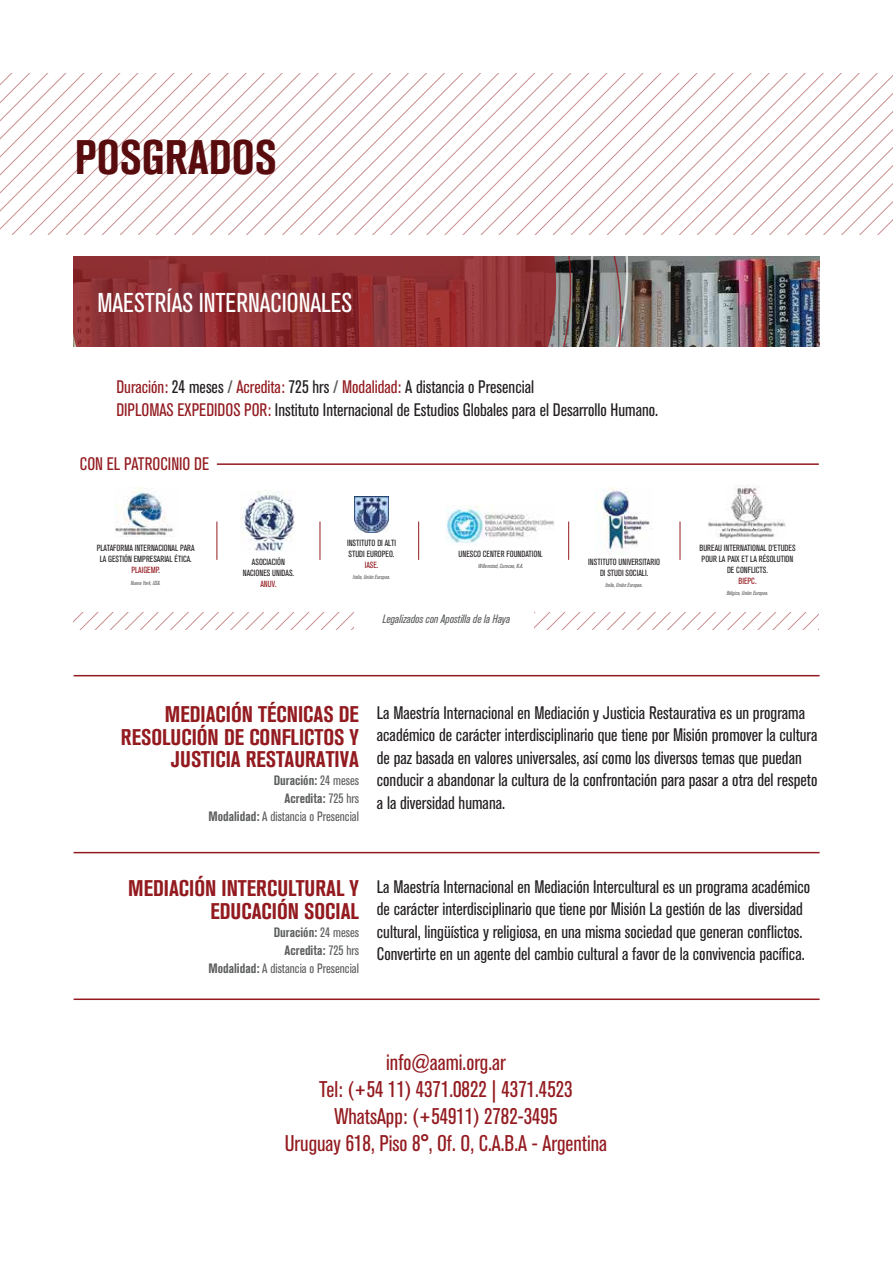
<style>
.page{position:relative;width:893px;height:1263px;background:#fff}
.page>*{position:absolute;margin:0;border:0;box-sizing:border-box;transform-origin:0 0}
.t1{font:700 condensed 48px "Akzidenz Grotesk BQ";color:#590c0d}
.t2{font:condensed 27px "Akzidenz Grotesk BQ";color:#fff}
.t3{font:condensed 22.5px/27px "Akzidenz Grotesk BQ";color:#931b20;text-align:center}
.t4{font:700 condensed 22.5px/22.5px "Akzidenz Grotesk BQ";color:#931b20;text-align:right}
.t5{font:condensed 18px/22.5px "Akzidenz Grotesk BQ";color:#231f20}
.t6{font:condensed 18px "Akzidenz Grotesk BQ";color:#931b20}
.t7{font:condensed 13.5px/18px "Akzidenz Grotesk BQ";color:#5e5f5f;text-align:right}
.t8{font:italic condensed 12px "Akzidenz Grotesk BQ";color:#5e5f5f}
.t9{font:condensed 8.85px/11.1px "Akzidenz Grotesk BQ";color:#231f20;text-align:center}
.t10{font:condensed 8.85px "Akzidenz Grotesk BQ";color:#931b20}
.t11{font:italic condensed 5.85px "Akzidenz Grotesk BQ";color:#5e5f5f}
.s1{color:#931b20}
.s2{color:#595a5a}
.s3{font-weight:700}
</style>
<div class="page">
<svg style="left:73px;top:613px;width:746px;height:16px"></svg>
<div style="left:354px;top:611px;width:180px;height:19px;background:#fff"></div>
<svg style="left:0;top:74px;width:17px;height:161px"></svg>
<svg style="left:17px;top:74px;width:18px;height:161px"></svg>
<svg style="left:35px;top:74px;width:18px;height:161px"></svg>
<svg style="left:53px;top:74px;width:18px;height:161px"></svg>
<svg style="left:71px;top:74px;width:18px;height:161px"></svg>
<svg style="left:89px;top:74px;width:18px;height:161px"></svg>
<svg style="left:107px;top:74px;width:18px;height:161px"></svg>
<svg style="left:125px;top:74px;width:18px;height:161px"></svg>
<svg style="left:143px;top:74px;width:18px;height:161px"></svg>
<svg style="left:161px;top:74px;width:18px;height:161px"></svg>
<svg style="left:179px;top:74px;width:19px;height:161px"></svg>
<svg style="left:198px;top:74px;width:18px;height:161px"></svg>
<svg style="left:216px;top:74px;width:18px;height:161px"></svg>
<svg style="left:234px;top:74px;width:18px;height:161px"></svg>
<svg style="left:252px;top:74px;width:18px;height:161px"></svg>
<svg style="left:270px;top:74px;width:18px;height:161px"></svg>
<svg style="left:288px;top:74px;width:18px;height:161px"></svg>
<svg style="left:306px;top:74px;width:18px;height:161px"></svg>
<svg style="left:324px;top:74px;width:18px;height:161px"></svg>
<svg style="left:342px;top:74px;width:18px;height:161px"></svg>
<svg style="left:360px;top:74px;width:18px;height:161px"></svg>
<svg style="left:378px;top:74px;width:18px;height:161px"></svg>
<svg style="left:396px;top:74px;width:18px;height:161px"></svg>
<svg style="left:414px;top:74px;width:18px;height:161px"></svg>
<svg style="left:432px;top:74px;width:18px;height:161px"></svg>
<svg style="left:450px;top:74px;width:18px;height:161px"></svg>
<svg style="left:468px;top:74px;width:18px;height:161px"></svg>
<svg style="left:486px;top:74px;width:18px;height:161px"></svg>
<svg style="left:504px;top:74px;width:18px;height:161px"></svg>
<svg style="left:522px;top:74px;width:18px;height:161px"></svg>
<svg style="left:540px;top:74px;width:18px;height:161px"></svg>
<svg style="left:558px;top:74px;width:18px;height:161px"></svg>
<svg style="left:576px;top:74px;width:18px;height:161px"></svg>
<svg style="left:594px;top:74px;width:18px;height:161px"></svg>
<svg style="left:612px;top:74px;width:18px;height:161px"></svg>
<svg style="left:630px;top:74px;width:263px;height:161px"></svg>
<hr style="left:74px;top:852px;width:746px;height:1px;background:#931b20">
<hr style="left:74px;top:998px;width:746px;height:2px;background:#931b20">
<hr style="left:74px;top:675px;width:746px;height:1px;background:#931b20">
<hr style="left:217px;top:463px;width:602px;height:2px;background:#931b20">
<img style="left:114px;top:487px;width:59px;height:49px">
<img style="left:240px;top:490px;width:55px;height:61px">
<img style="left:598px;top:488px;width:54px;height:67px">
<img style="left:708px;top:484px;width:78px;height:55px">
<img style="left:446px;top:505px;width:108px;height:40px">
<img style="left:354px;top:496px;width:35px;height:37px">
<hr style="left:568px;top:521px;width:1px;height:39px;background:#931b20">
<hr style="left:680px;top:521px;width:1px;height:39px;background:#931b20">
<hr style="left:217px;top:521px;width:1px;height:39px;background:#931b20">
<hr style="left:320px;top:521px;width:1px;height:39px;background:#931b20">
<hr style="left:418px;top:521px;width:1px;height:39px;background:#931b20">
<img style="left:628px;top:256px;width:192px;height:90px">
<svg style="left:74px;top:256px;width:547px;height:90px;background:#8c373a"></svg>
<h1 class="t1" style="left:75px;top:130px;width:203px">POSGRADOS</h1>
<h2 class="t2" style="left:97px;top:287px;width:256px">MAESTRÍAS INTERNACIONALES</h2>
<p class="t5" style="left:116px;top:376px;width:543px"><span class="s1">Duración:</span> 24 meses <span class="s2">/</span> <span class="s1">Acredita:</span> 725 hrs <span class="s2">/</span> <span class="s1">Modalidad:</span> A distancia o Presencial<br><span class="s1">DIPLOMAS EXPEDIDOS POR:</span> Instituto Internacional de Estudios Globales para el Desarrollo Humano.</p>
<p class="t6" style="left:80px;top:454px;width:131px">CON EL PATROCINIO DE</p>
<p class="t9" style="left:97px;top:543px;width:99px">PLATAFORMA INTERNACIONAL PARA<br>LA GESTIÓN EMPRESARIAL ÉTICA.<br><span class="s1">PLAIGEMP</span>.</p>
<p class="t11" style="left:131px;top:579px;width:31px">Nueva York, USA.</p>
<p class="t9" style="left:243px;top:556px;width:53px">ASOCIACIÓN<br>NACIONES UNIDAS.</p>
<p class="t10" style="left:260px;top:579px;width:18px">ANUV.</p>
<p class="t9" style="left:347px;top:537px;width:51px;text-align:left">INSTITUTO DI ALTI<br>STUDI EUROPEO.</p>
<p class="t10" style="left:365px;top:560px;width:15px">IASE.</p>
<p class="t11" style="left:353px;top:574px;width:39px">Italia, Unión Europea.</p>
<p class="t9" style="left:459px;top:549px;width:86px">UNESCO CENTER FOUNDATION.</p>
<p class="t11" style="left:478px;top:563px;width:47px">Willemstad, Curacao, N.A.</p>
<p class="t8" style="left:383px;top:612px;width:129px">Legalizados con Apostilla de la Haya</p>
<p class="t9" style="left:588px;top:556px;width:73px">INSTITUTO UNIVERSITARIO<br>DI STUDI SOCIALI.</p>
<p class="t11" style="left:605px;top:581px;width:39px">Italia, Unión Europea.</p>
<p class="t9" style="left:699px;top:542px;width:98px">BUREAU INTERNATIONAL D’ETUDES<br>POUR LA PAIX ET LA RÉSOLUTION<br>DE CONFLICTS.</p>
<p class="t10" style="left:738px;top:576px;width:19px">BIEPC.</p>
<p class="t11" style="left:727px;top:590px;width:43px">Bélgica, Unión Europea.</p>
<p class="t4" style="left:121px;top:703px;width:240px">MEDIACIÓN TÉCNICAS DE<br>RESOLUCIÓN DE CONFLICTOS Y<br>JUSTICIA RESTAURATIVA</p>
<p class="t7" style="left:209px;top:771px;width:152px"><span class="s3">Duración:</span> 24 meses<br><span class="s3">Acredita:</span> 725 hrs<br><span class="s3">Modalidad:</span> A distancia o Presencial</p>
<p class="t5" style="left:377px;top:702px;width:442px">La Maestría Internacional en Mediación y Justicia Restaurativa es un programa académico de carácter interdisciplinario que tiene por Misión promover la cultura de paz basada en valores universales, así como los diversos temas que puedan conducir a abandonar la cultura de la confrontación para pasar a otra del respeto a la diversidad humana.</p>
<p class="t4" style="left:128px;top:877px;width:232px">MEDIACIÓN INTERCULTURAL Y<br>EDUCACIÓN SOCIAL</p>
<p class="t7" style="left:209px;top:923px;width:152px"><span class="s3">Duración:</span> 24 meses<br><span class="s3">Acredita:</span> 725 hrs<br><span class="s3">Modalidad:</span> A distancia o Presencial</p>
<p class="t5" style="left:377px;top:876px;width:435px">La Maestría Internacional en Mediación Intercultural es un programa académico de carácter interdisciplinario que tiene por Misión La gestión de las diversidad cultural, lingüística y religiosa, en una misma sociedad que generan conflictos.<br>Convertirte en un agente del cambio cultural a favor de la convivencia pacífica.</p>
<p class="t3" style="left:285px;top:1049px;width:324px">info@aami.org.ar<br>Tel: (+54 11) 4371.0822 | 4371.4523<br>WhatsApp: (+54911) 2782-3495<br>Uruguay 618, Piso 8°, Of. O, C.A.B.A - Argentina</p>
</div>
